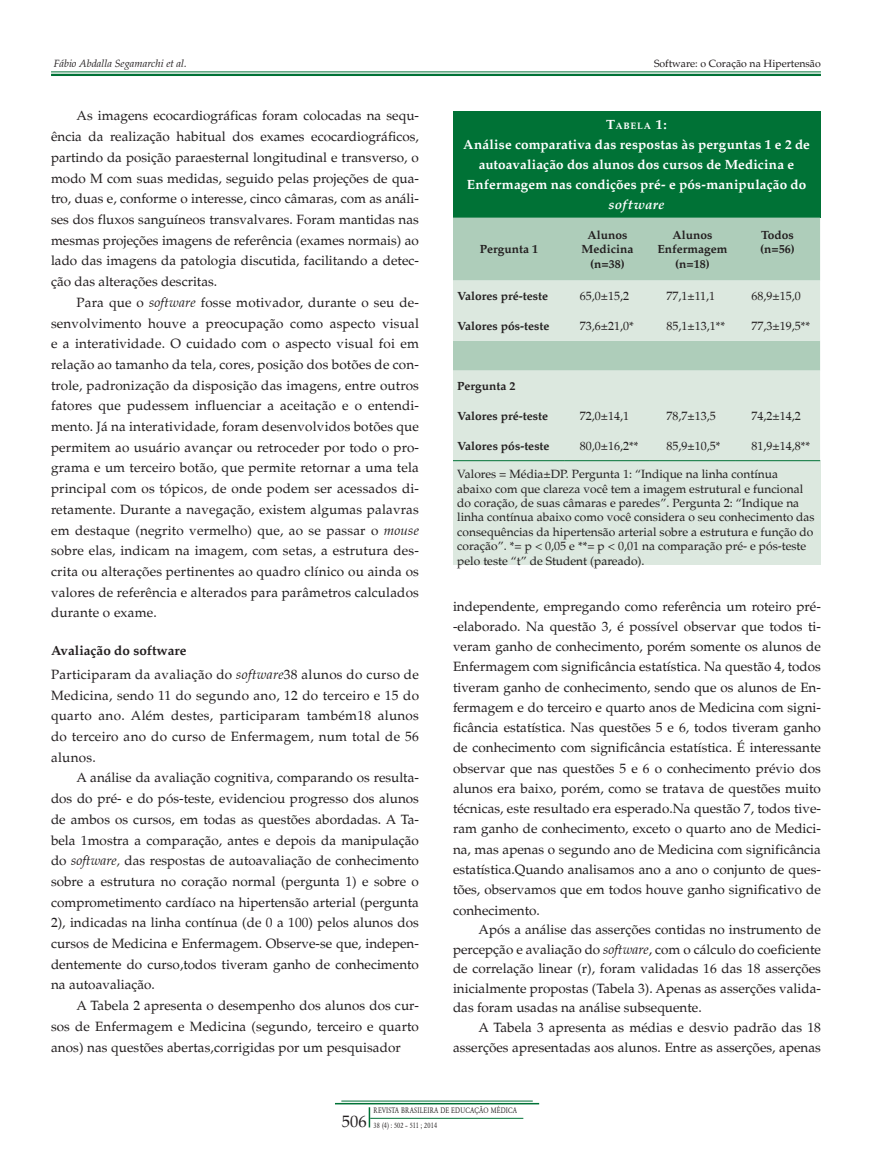
<style>
.page{position:relative;width:872px;height:1170px;background:#fff}
.page>*{position:absolute;margin:0;border:0;box-sizing:border-box;transform-origin:0 0}
.t1{font:13.5px/20.7px "Palton Roman";color:#231f20;text-align:justify}
.t2{font:700 13.5px/20px "Palton";letter-spacing:.01em;color:#fff;text-align:center}
.t3{font:700 13.5px "Palton";color:#231f20}
.t4{font:italic 700 13.5px "Palton";letter-spacing:.025em;color:#fff}
.t5{font:12px/14.4px "Palton Roman";color:#231f20}
.t6{font:700 12px/14.4px "Palton";color:#231f20;text-align:center}
.t7{font:10.5px "Palton Roman";color:#231f20}
.t8{font:italic 10.5px "Palton";color:#231f20}
.t9{font:700 9.45px "Palton";letter-spacing:.09em;color:#fff}
.t10{font:8.25px/15px "Garamond";letter-spacing:.03em;color:#231f20;scale:.8 1}
.s1{font-family:"Palton";font-style:italic}
.s2{font-size:13.5px}
.s3{font-family:"Palton Roman";font-size:16.5px}
</style>
<div class="page">
<hr style="left:370px;top:1117px;width:153px;height:1px;background:#007236">
<svg style="left:369px;top:1107px;width:1px;height:20px"></svg>
<hr style="left:341px;top:1100px;width:192px;height:1px;background:#007236">
<hr style="left:335px;top:1102px;width:204px;height:2px;background:#007236">
<hr style="left:51px;top:71px;width:770px;height:1px;background:#007236">
<hr style="left:51px;top:74px;width:770px;height:2px;background:#007236">
<div style="left:453px;top:111px;width:367px;height:106px;background:#007236"></div>
<div style="left:453px;top:217px;width:367px;height:63px;background:#aecdba"></div>
<svg style="left:453px;top:280px;width:367px;height:180px;background:#d4e3d8"></svg>
<div style="left:453px;top:460px;width:367px;height:104px;background:#dce8df"></div>
<hr style="left:453px;top:460px;width:112px;height:1px;background:#007236">
<hr style="left:565px;top:460px;width:85px;height:1px;background:#007236">
<hr style="left:650px;top:460px;width:85px;height:1px;background:#007236">
<hr style="left:735px;top:460px;width:85px;height:1px;background:#007236">
<p class="t8" style="left:54px;top:60px;width:135px">Fábio Abdalla Segamarchi et al.</p>
<p class="t7" style="left:654px;top:60px;width:168px">Software: o Coração na Hipertensão</p>
<p class="t1" style="left:51px;top:107px;width:369px;text-indent:26px">As imagens ecocardiográficas foram colocadas na sequ&shy;ência da realização habitual dos exames ecocardiográficos, partindo da posição paraesternal longitudinal e transverso, o modo M com suas medidas, seguido pelas projeções de qua&shy;tro, duas e, conforme o interesse, cinco câmaras, com as análi&shy;ses dos fluxos sanguíneos transvalvares. Foram mantidas nas mesmas projeções imagens de referência (exames normais) ao lado das imagens da patologia discutida, facilitando a detec&shy;ção das alterações descritas.</p>
<p class="t1" style="left:51px;top:293px;width:369px;text-indent:26px">Para que o <span class="s1">software</span> fosse motivador, durante o seu de&shy;senvolvimento houve a preocupação como aspecto visual e a interatividade. O cuidado com o aspecto visual foi em relação ao tamanho da tela, cores, posição dos botões de con&shy;trole, padronização da disposição das imagens, entre outros fatores que pudessem influenciar a aceitação e o entendi&shy;mento. Já na interatividade, foram desenvolvidos botões que permitem ao usuário avançar ou retroceder por todo o pro&shy;grama e um terceiro botão, que permite retornar a uma tela principal com os tópicos, de onde podem ser acessados di&shy;retamente. Durante a navegação, existem algumas palavras em destaque (negrito vermelho) que, ao se passar o <span class="s1">mouse </span>sobre elas, indicam na imagem, com setas, a estrutura des&shy;crita ou alterações pertinentes ao quadro clínico ou ainda os valores de referência e alterados para parâmetros calculados durante o exame.</p>
<p class="t3" style="left:51px;top:645px;width:137px">avaliação do software</p>
<p class="t1" style="left:51px;top:665px;width:369px">Participaram da avaliação do <span class="s1">software</span>38 alunos do curso de Medicina, sendo 11 do segundo ano, 12 do terceiro e 15 do quarto ano. Além destes, participaram também18 alunos do terceiro ano do curso de Enfermagem, num total de 56 alunos.</p>
<p class="t1" style="left:51px;top:769px;width:369px;text-indent:26px">A análise da avaliação cognitiva, comparando os resulta&shy;dos do pré- e do pós-teste, evidenciou progresso dos alunos de ambos os cursos, em todas as questões abordadas. A Ta&shy;bela 1mostra a comparação, antes e depois da manipulação do <span class="s1">software,</span> das respostas de autoavaliação de conhecimento sobre a estrutura no coração normal (pergunta 1) e sobre o comprometimento cardíaco na hipertensão arterial (pergunta 2), indicadas na linha contínua (de 0 a 100) pelos alunos dos cursos de Medicina e Enfermagem. Observe-se que, indepen&shy;dentemente do curso,todos tiveram ganho de conhecimento na autoavaliação.</p>
<p class="t1" style="left:51px;top:996px;width:369px;text-indent:26px">A Tabela 2 apresenta o desempenho dos alunos dos cur&shy;sos de Enfermagem e Medicina (segundo, terceiro e quarto anos) nas questões abertas,corrigidas por um pesquisador</p>
<p class="t9" style="left:606px;top:122px;width:62px"><span class="s2">T</span>ABELA <span class="s2">1:</span></p>
<p class="t2" style="left:463px;top:136px;width:348px">análise comparativa das respostas às perguntas 1 e 2 de autoavaliação dos alunos dos cursos de Medicina e enfermagem nas condições pré- e pós-manipulação do</p>
<p class="t4" style="left:608px;top:199px;width:58px">software</p>
<p class="t6" style="left:480px;top:243px;width:60px">Pergunta 1</p>
<p class="t6" style="left:581px;top:229px;width:53px">alunos<br>Medicina (n=38)</p>
<p class="t6" style="left:657px;top:229px;width:72px">alunos enfermagem (n=18)</p>
<p class="t6" style="left:760px;top:229px;width:36px;text-align:left">Todos (n=56)</p>
<p class="t6" style="left:457px;top:290px;width:92px">Valores pré-teste</p>
<p class="t5" style="left:580px;top:290px;width:51px">65,0±15,2</p>
<p class="t5" style="left:666px;top:290px;width:50px">77,1±11,1</p>
<p class="t5" style="left:751px;top:290px;width:51px">68,9±15,0</p>
<p class="t6" style="left:457px;top:320px;width:94px">Valores pós-teste</p>
<p class="t5" style="left:580px;top:320px;width:55px">73,6±21,0*</p>
<p class="t5" style="left:666px;top:320px;width:60px">85,1±13,1**</p>
<p class="t5" style="left:751px;top:320px;width:60px">77,3±19,5**</p>
<p class="t6" style="left:457px;top:380px;width:60px">Pergunta 2</p>
<p class="t6" style="left:457px;top:410px;width:92px">Valores pré-teste</p>
<p class="t5" style="left:580px;top:410px;width:51px">72,0±14,1</p>
<p class="t5" style="left:666px;top:410px;width:51px">78,7±13,5</p>
<p class="t5" style="left:751px;top:410px;width:51px">74,2±14,2</p>
<p class="t6" style="left:457px;top:440px;width:94px">Valores pós-teste</p>
<p class="t5" style="left:580px;top:440px;width:60px">80,0±16,2**</p>
<p class="t5" style="left:666px;top:440px;width:55px">85,9±10,5*</p>
<p class="t5" style="left:751px;top:440px;width:60px">81,9±14,8**</p>
<p class="t5" style="left:457px;top:468px;width:359px">Valores = Média±DP. Pergunta 1: “Indique na linha contínua abaixo com que clareza você tem a imagem estrutural e funcional do coração, de suas câmaras e paredes”. Pergunta 2: “Indique na linha contínua abaixo como você considera o seu conhecimento das consequências da hipertensão arterial sobre a estrutura e função do coração”. *= p &lt; 0,05 e **= p &lt; 0,01 na comparação pré- e pós-teste pelo teste “t” de Student (pareado).</p>
<p class="t1" style="left:453px;top:597px;width:369px;line-height:20.2px">independente, empregando como referência um roteiro pré--elaborado. Na questão 3, é possível observar que todos ti&shy;veram ganho de conhecimento, porém somente os alunos de Enfermagem com significância estatística. Na questão 4, todos tiveram ganho de conhecimento, sendo que os alunos de En&shy;fermagem e do terceiro e quarto anos de Medicina com signi&shy;ficância estatística. Nas questões 5 e 6, todos tiveram ganho de conhecimento com significância estatística. É interessante observar que nas questões 5 e 6 o conhecimento prévio dos alunos era baixo, porém, como se tratava de questões muito técnicas, este resultado era esperado.Na questão 7, todos tive&shy;ram ganho de conhecimento, exceto o quarto ano de Medici&shy;na, mas apenas o segundo ano de Medicina com significância estatística.Quando analisamos ano a ano o conjunto de ques&shy;tões, observamos que em todos houve ganho significativo de conhecimento.</p>
<p class="t1" style="left:453px;top:921px;width:369px;line-height:19.6px;text-indent:26px">Após a análise das asserções contidas no instrumento de percepção e avaliação do <span class="s1">software</span>, com o cálculo do coeficiente de correlação linear (r), foram validadas 16 das 18 asserções inicialmente propostas (Tabela 3). Apenas as asserções valida&shy;das foram usadas na análise subsequente.</p>
<p class="t1" style="left:453px;top:1019px;width:369px;line-height:20px;text-align:right">A Tabela 3 apresenta as médias e desvio padrão das 18 asserções apresentadas aos alunos. Entre as asserções, apenas</p>
<p class="t10" style="left:342px;top:1103px;width:221px;text-indent:32px">REVISTA BRASILEIRA DE EDUCAÇÃO MÉDICA<br><span class="s3">506</span> 38 (4) : 502 – 511 ; 2014</p>
</div>
